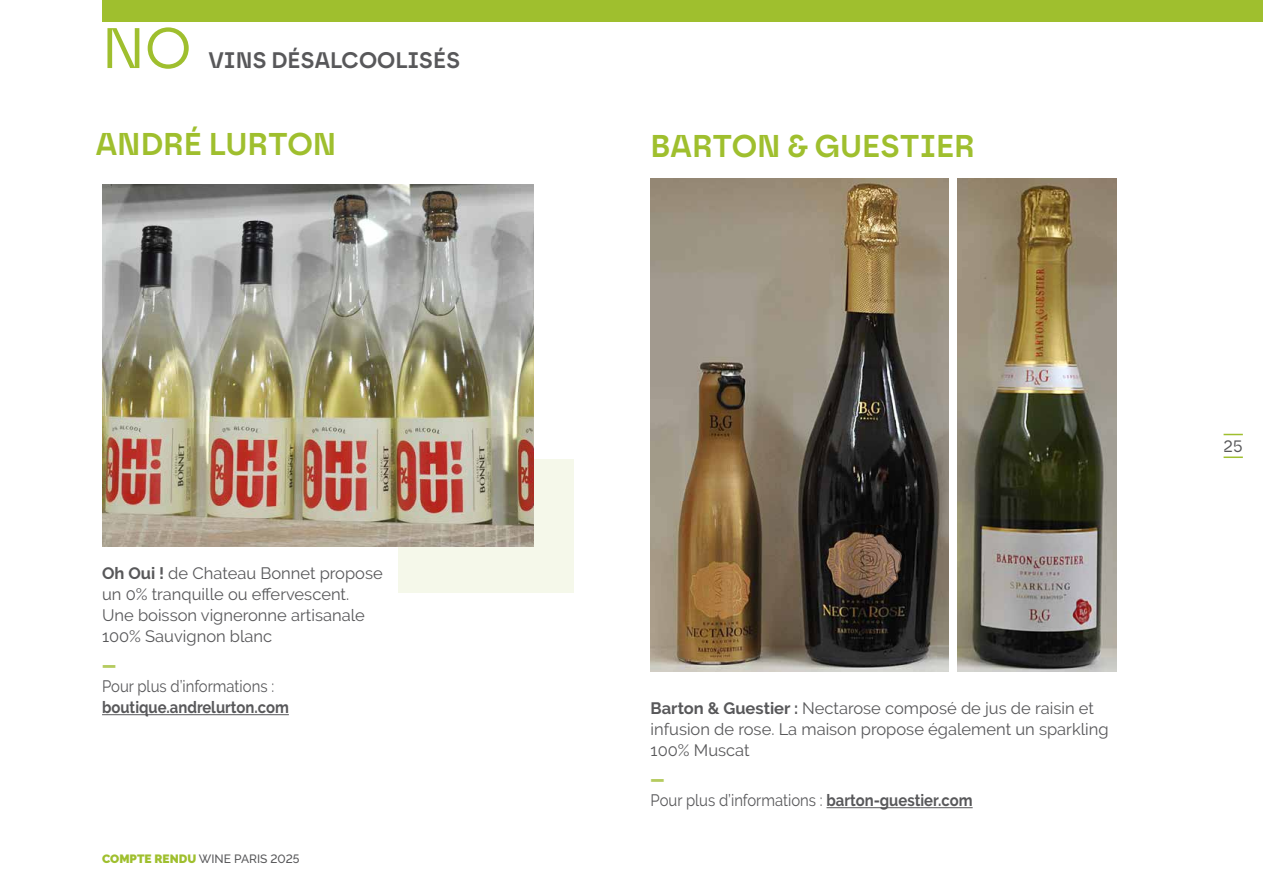
<style>
.page{position:relative;width:1263px;height:893px;background:#fff}
.page>*{position:absolute;margin:0;border:0;box-sizing:border-box;transform-origin:0 0}
.t1{font:57px "Safiro";color:#9fbf2e}
.t2{font:600 31.5px "Safiro";color:#9fbf2e}
.t3{font:600 22.5px "Safiro";color:#58585a}
.t4{font:16.5px/21px "Raleway";color:#58585a}
.t5{font:16.5px/21px "Raleway";color:#58585a;scale:.9 1}
.t6{font:700 16.5px "Raleway";color:#58585a;scale:.9 1}
.t7{font:16.5px "Safiro";color:#58585a}
.t8{font:900 16.5px "Raleway";color:#b5cb5f;scale:.9 1}
.t9{font:500 12px "Raleway";color:#58585a}
.s1{font-weight:700}
.s2{font-weight:900;color:#b5cb5f}
.s3{font-weight:900;color:#9fbf2e}
</style>
<div class="page">
<div style="left:398px;top:459px;width:176px;height:134px;background:#f5f8ea"></div>
<div style="left:102px;top:0;width:1161px;height:21px;background:#9fbf2e"></div>
<img style="left:651px;top:179px;width:297px;height:493px">
<img style="left:958px;top:179px;width:158px;height:493px">
<img style="left:102px;top:184px;width:431px;height:362px">
<svg style="left:1223px;top:434px;width:20px;height:1px"></svg>
<hr style="left:1223px;top:456px;width:20px;height:2px;background:#9fbf2e">
<hr style="left:102px;top:714px;width:187px;height:1px;background:#58585a">
<hr style="left:826px;top:807px;width:147px;height:1px;background:#58585a">
<h1 class="t1" style="left:102px;top:15px;width:91px">NO</h1>
<h3 class="t3" style="left:208px;top:47px;width:253px">VINS DÉSALCOOLISÉS</h3>
<h2 class="t2" style="left:96px;top:125px;width:242px">ANDRÉ LURTON</h2>
<h2 class="t2" style="left:651px;top:128px;width:326px">BARTON &amp; GUESTIER</h2>
<p class="t4" style="left:102px;top:563px;width:282px"><span class="s1">Oh Oui !</span> de Chateau Bonnet propose un 0% tranquille ou effervescent.<br>Une boisson vigneronne artisanale<br>100% Sauvignon blanc</p>
<p class="t8" style="left:102px;top:656px;width:17px">—</p>
<p class="t5" style="left:102px;top:676px;width:193px">Pour plus d’informations :</p>
<p class="t6" style="left:102px;top:698px;width:209px">boutique.andrelurton.com</p>
<p class="t4" style="left:651px;top:698px;width:460px"><span class="s1">Barton &amp; Guestier :</span> Nectarose composé de jus de raisin et infusion de rose. La maison propose également un sparkling<br>100% Muscat</p>
<p class="t5" style="left:651px;top:769px;width:359px"><span class="s2">—<br></span>Pour plus d’informations : <span class="s1">barton-guestier.com</span></p>
<p class="t9" style="left:102px;top:852px;width:199px"><span class="s3">COMPTE RENDU</span> WINE PARIS 2025</p>
<p class="t7" style="left:1223px;top:437px;width:21px">25</p>
</div>
